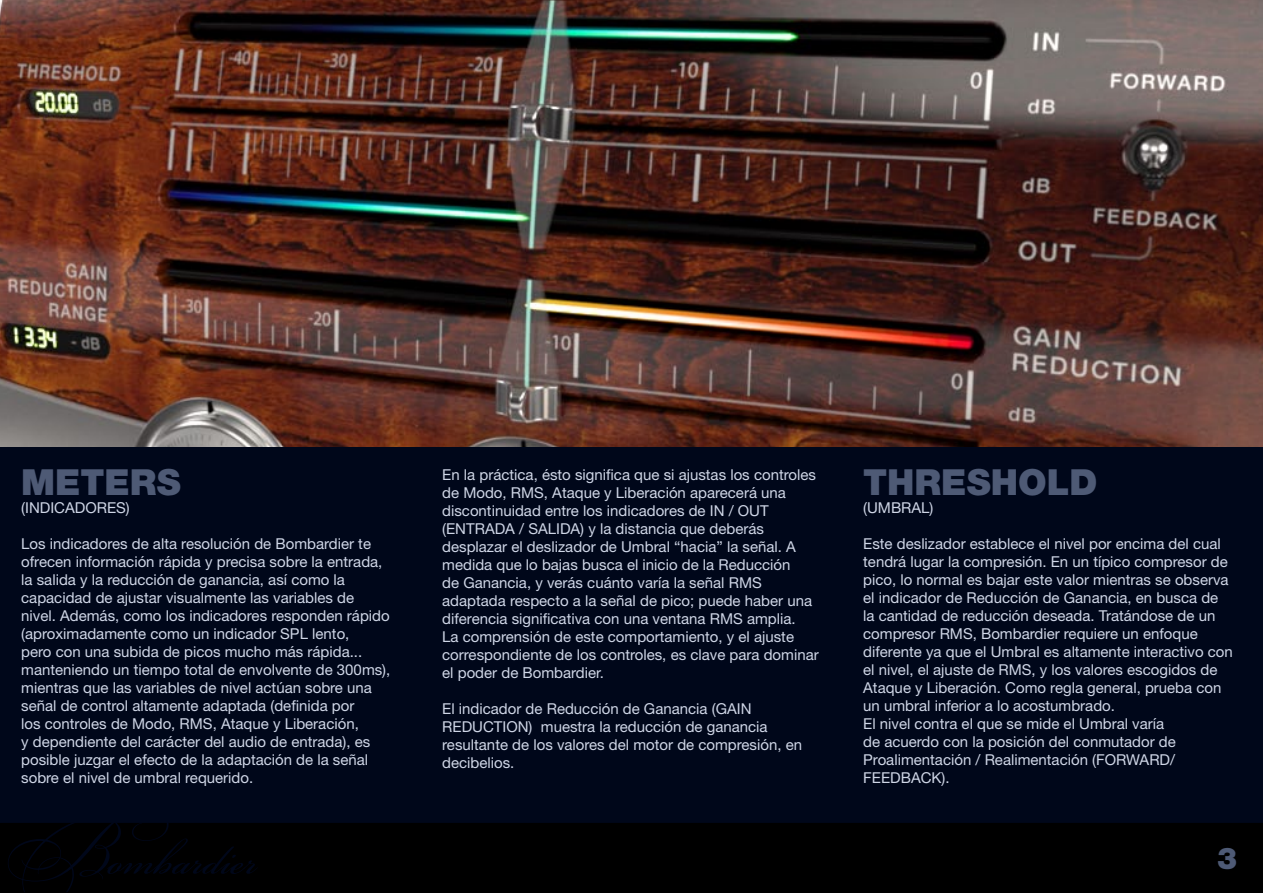
<style>
.page{position:relative;width:1263px;height:893px;background:#00071a}
.page>*{position:absolute;margin:0;border:0;box-sizing:border-box;transform-origin:0 0}
.t1{font:900 36px "Helvetica Neue";color:#4e5a75}
.t2{font:900 30px "Helvetica Neue";color:#4e5a75}
.t3{font:15px/18px "Helvetica Neue";color:#cfd6e6}
</style>
<div class="page">
<div style="left:0;top:823px;width:1263px;height:70px;background:#000"></div>
<svg style="left:8px;top:823px;width:250px;height:69px"></svg>
<img style="left:0;top:0;width:1263px;height:446px">
<h1 class="t1" style="left:21px;top:461px;width:109px">METERS</h1>
<p class="t3" style="left:21px;top:499px;width:110px">(INDICADORES)</p>
<p class="t3" style="left:21px;top:535px;width:371px">Los indicadores de alta resolución de Bombardier te ofrecen información rápida y precisa sobre la entrada, la salida y la reducción de ganancia, así como la capacidad de ajustar visualmente las variables de nivel. Además, como los indicadores responden rápido (aproximadamente como un indicador SPL lento,<br>pero con una subida de picos mucho más rápida... manteniendo un tiempo total de envolvente de 300ms), mientras que las variables de nivel actúan sobre una señal de control altamente adaptada (definida por<br>los controles de Modo, RMS, Ataque y Liberación,<br>y dependiente del carácter del audio de entrada), es posible juzgar el efecto de la adaptación de la señal sobre el nivel de umbral requerido.</p>
<p class="t3" style="left:442px;top:465px;width:378px">En la práctica, ésto significa que si ajustas los controles de Modo, RMS, Ataque y Liberación aparecerá una discontinuidad entre los indicadores de IN / OUT (ENTRADA / SALIDA) y la distancia que deberás desplazar el deslizador de Umbral “hacia” la señal. A medida que lo bajas busca el inicio de la Reducción<br>de Ganancia, y verás cuánto varía la señal RMS adaptada respecto a la señal de pico; puede haber una diferencia significativa con una ventana RMS amplia.<br>La comprensión de este comportamiento, y el ajuste correspondiente de los controles, es clave para dominar el poder de Bombardier.</p>
<p class="t3" style="left:442px;top:699px;width:361px">El indicador de Reducción de Ganancia (GAIN REDUCTION) muestra la reducción de ganancia resultante de los valores del motor de compresión, en decibelios.</p>
<h1 class="t1" style="left:863px;top:461px;width:77px">THRES</h1>
<h1 class="t1" style="left:991px;top:461px;width:54px">HOLD</h1>
<p class="t3" style="left:863px;top:499px;width:72px">(UMBRAL)</p>
<p class="t3" style="left:863px;top:535px;width:371px">Este deslizador establece el nivel por encima del cual tendrá lugar la compresión. En un típico compresor de pico, lo normal es bajar este valor mientras se observa el indicador de Reducción de Ganancia, en busca de la cantidad de reducción deseada. Tratándose de un compresor RMS, Bombardier requiere un enfoque diferente ya que el Umbral es altamente interactivo con el nivel, el ajuste de RMS, y los valores escogidos de Ataque y Liberación. Como regla general, prueba con un umbral inferior a lo acostumbrado.<br>El nivel contra el que se mide el Umbral varía<br>de acuerdo con la posición del conmutador de Proalimentación / Realimentación (FORWARD/ FEEDBACK).</p>
<h2 class="t2" style="left:1217px;top:841px;width:22px">3</h2>
</div>
